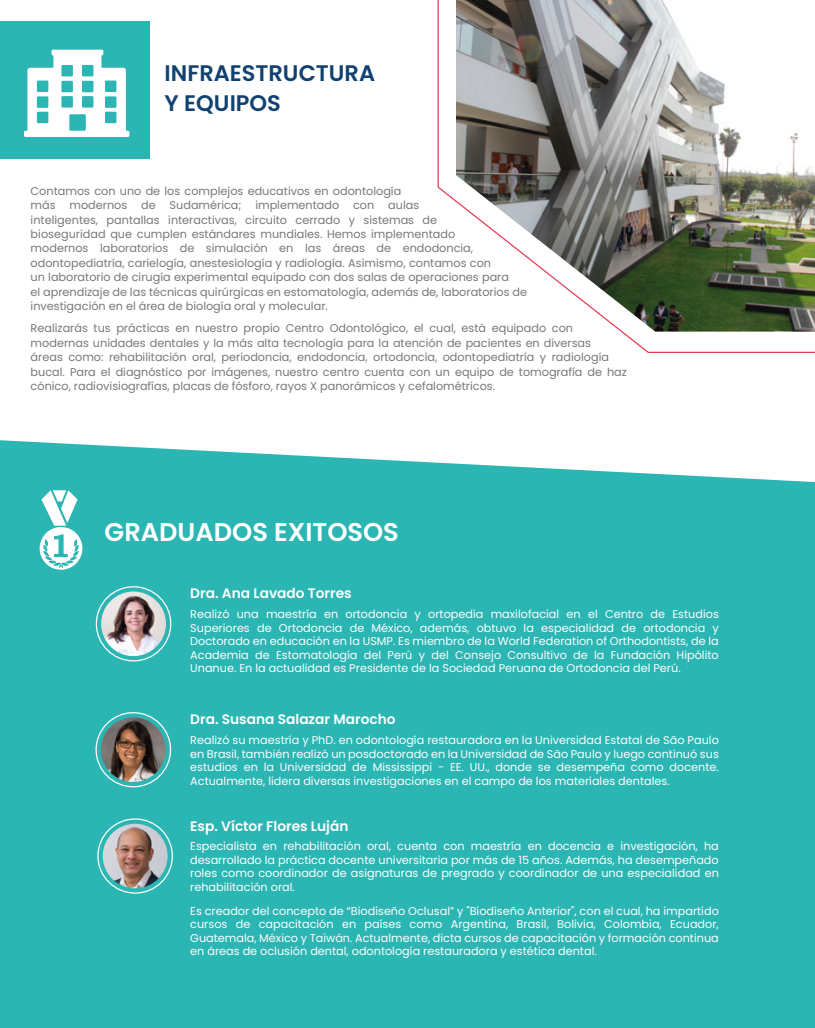
<style>
.page{position:relative;width:815px;height:1028px;background:#fff}
.page>*{position:absolute;margin:0;border:0;box-sizing:border-box;transform-origin:0 0}
.t1{font:600 25.62px "Poppins";color:#fff}
.t2{font:600 22.5px/29.5px "Poppins";color:#104170}
.t3{font:600 13.75px "Poppins";color:#fff}
.t4{font:11.25px/13.5px "Poppins";color:#fff;text-align:justify}
.t5{font:11.25px/14.4px "Poppins";color:#787878}
</style>
<div class="page">
<div style="left:0;top:21px;width:150px;height:138px;background:#2bb5b3"></div>
<div style="left:0;top:440px;width:815px;height:588px;background:#2bb5b3"></div>
<img style="left:437px;top:0;width:378px;height:353px">
<svg style="left:24px;top:50px;width:105px;height:87px"></svg>
<svg style="left:40px;top:490px;width:42px;height:80px"></svg>
<div style="left:97px;top:818px;width:76px;height:75px;border:1px solid #fff;border-radius:50%"></div>
<img style="left:103px;top:823px;width:65px;height:65px;border-radius:32px">
<div style="left:96px;top:712px;width:75px;height:75px;border:1px solid #fff;border-radius:50%"></div>
<img style="left:101px;top:717px;width:65px;height:65px;border-radius:32px">
<div style="left:96px;top:586px;width:75px;height:75px;border:1px solid #fff;border-radius:50%"></div>
<img style="left:101px;top:591px;width:65px;height:65px;border-radius:32px">
<h2 class="t2" style="left:165px;top:59px;width:212px">INFRAESTRUCTURA<br>Y EQUIPOS</h2>
<p class="t5" style="left:31px;top:184px;width:498px">Contamos con uno de los complejos educativos en odontología<br>más modernos de Sudamérica; implementado con aulas<br>inteligentes, pantallas interactivas, circuito cerrado y sistemas de<br>bioseguridad que cumplen estándares mundiales. Hemos implementado<br>modernos laboratorios de simulación en las áreas de endodoncia, odontopediatría, carielogía, anestesiología y radiología. Asimismo, contamos con<br>un laboratorio de cirugía experimental equipado con dos salas de operaciones para<br>el aprendizaje de las técnicas quirúrgicas en estomatología, además de, laboratorios de investigación en el área de biología oral y molecular.</p>
<p class="t5" style="left:31px;top:321px;width:598px">Realizarás tus prácticas en nuestro propio Centro Odontológico, el cual, está equipado con modernas unidades dentales y la más alta tecnología para la atención de pacientes en diversas<br>áreas como: rehabilitación oral, periodoncia, endodoncia, ortodoncia, odontopediatría y radiología bucal. Para el diagnóstico por imágenes, nuestro centro cuenta con un equipo de tomografía de haz cónico, radiovisiografías, placas de fósforo, rayos X panorámicos y cefalométricos.</p>
<h1 class="t1" style="left:105px;top:517px;width:296px">GRADUADOS EXITOSOS</h1>
<p class="t3" style="left:190px;top:585px;width:163px">Dra. Ana Lavado Torres</p>
<p class="t4" style="left:190px;top:607px;width:530px">Realizó una maestría en ortodoncia y ortopedia maxilofacial en el Centro de Estudios Superiores de Ortodoncia de México, además, obtuvo la especialidad de ortodoncia y Doctorado en educación en la USMP. Es miembro de la World Federation of Orthodontists, de la Academia de Estomatología del Perú y del Consejo Consultivo de la Fundación Hipólito Unanue. En la actualidad es Presidente de la Sociedad Peruana de Ortodoncia del Perú.</p>
<p class="t3" style="left:190px;top:711px;width:207px">Dra. Susana Salazar Marocho</p>
<p class="t4" style="left:190px;top:733px;width:530px">Realizó su maestría y PhD. en odontología restauradora en la Universidad Estatal de São Paulo en Brasil, también realizó un posdoctorado en la Universidad de São Paulo y luego continuó sus estudios en la Universidad de Mississippi - EE. UU., donde se desempeña como docente.<br>Actualmente, lidera diversas investigaciones en el campo de los materiales dentales.</p>
<p class="t3" style="left:190px;top:818px;width:160px">Esp. Víctor Flores Luján</p>
<p class="t4" style="left:190px;top:839px;width:530px">Especialista en rehabilitación oral, cuenta con maestría en docencia e investigación, ha desarrollado la práctica docente universitaria por más de 15 años. Además, ha desempeñado roles como coordinador de asignaturas de pregrado y coordinador de una especialidad en rehabilitación oral.</p>
<p class="t4" style="left:190px;top:904px;width:530px">Es creador del concepto de “Biodiseño Oclusal” y "Biodiseño Anterior", con el cual, ha impartido cursos de capacitación en países como Argentina, Brasil, Bolivia, Colombia, Ecuador, Guatemala, México y Taiwán. Actualmente, dicta cursos de capacitación y formación continua en áreas de oclusión dental, odontología restauradora y estética dental.</p>
</div>
